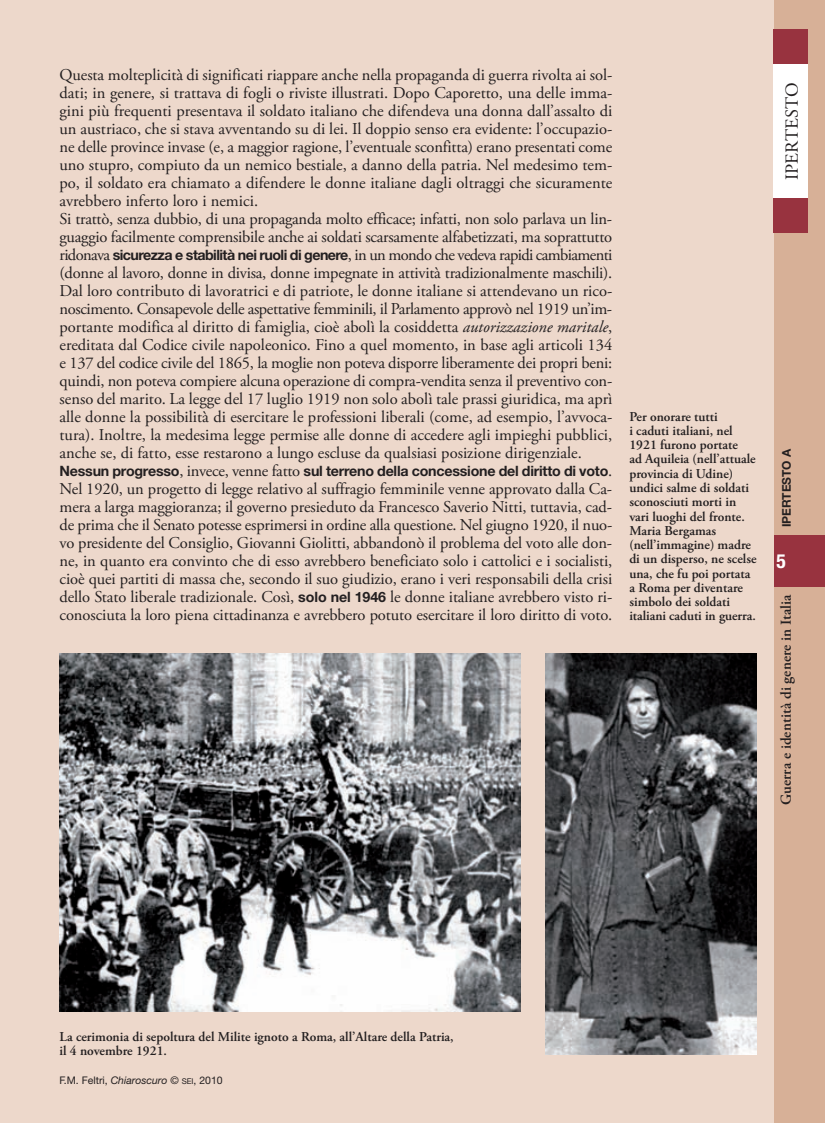
<style>
.page{position:relative;width:825px;height:1123px;background:#fff}
.page>*{position:absolute;margin:0;border:0;box-sizing:border-box;transform-origin:0 0}
.t1{font:700 condensed 19.5px "Helvetica Neue";color:#fff}
.t2{font:18.45px "Adobe Garamond Pro";letter-spacing:.015em;color:#231f20}
.t3{font:16.5px/18px "Adobe Garamond Pro";color:#231f20}
.t4{font:600 15px "Adobe Garamond Pro";letter-spacing:.005em;color:#231f20}
.t5{font:700 14.25px "Helvetica Neue";letter-spacing:-.015em;color:#231f20}
.t6{font:600 13.5px/14.2px "Adobe Garamond Pro";color:#231f20}
.t7{font:700 12px "Helvetica Neue";color:#231f20}
.t8{font:10.5px "Helvetica Neue";color:#231f20}
.s1{font-family:"Helvetica Neue";font-weight:700;font-size:14.25px}
.s2{font-style:italic}
.s3{font-family:"Adobe Garamond Pro";font-weight:400;font-size:16.5px}
.s4{font-size:7.8px}
</style>
<div class="page">
<div style="left:0;top:0;width:774px;height:1123px;background:#edd8cb"></div>
<div style="left:774px;top:0;width:51px;height:1123px;background:#d7b097"></div>
<div style="left:774px;top:63px;width:34px;height:135px;background:#fff"></div>
<div style="left:774px;top:30px;width:34px;height:34px;background:#98333f"></div>
<div style="left:774px;top:198px;width:34px;height:34px;background:#98333f"></div>
<div style="left:774px;top:536px;width:51px;height:51px;background:#98333f"></div>
<img style="left:545px;top:653px;width:212px;height:401px">
<img style="left:60px;top:653px;width:460px;height:358px">
<p class="t3" style="left:60px;top:67px;width:554px">Questa molteplicità di significati riappare anche nella propaganda di guerra rivolta ai sol&shy;dati; in genere, si trattava di fogli o riviste illustrati. Dopo Caporetto, una delle imma&shy;gini più frequenti presentava il soldato italiano che difendeva una donna dall’assalto di un austriaco, che si stava avventando su di lei. Il doppio senso era evidente: l’occupazio&shy;ne delle province invase (e, a maggior ragione, l’eventuale sconfitta) erano presentati come uno stupro, compiuto da un nemico bestiale, a danno della patria. Nel medesimo tem&shy;po, il soldato era chiamato a difendere le donne italiane dagli oltraggi che sicuramente avrebbero inferto loro i nemici.<br>Si trattò, senza dubbio, di una propaganda molto efficace; infatti, non solo parlava un lin&shy;guaggio facilmente comprensibile anche ai soldati scarsamente alfabetizzati, ma soprattutto ridonava <span class="s1">sicurezza e stabilità nei ruoli di genere</span>, in un mondo che vedeva rapidi cambiamenti (donne al lavoro, donne in divisa, donne impegnate in attività tradizionalmente maschili).<br>Dal loro contributo di lavoratrici e di patriote, le donne italiane si attendevano un rico&shy;noscimento. Consapevole delle aspettative femminili, il Parlamento approvò nel 1919 un’im&shy;portante modifica al diritto di famiglia, cioè abolì la cosiddetta <span class="s2">autorizzazione maritale</span>, ereditata dal Codice civile napoleonico. Fino a quel momento, in base agli articoli 134 e 137 del codice civile del 1865, la moglie non poteva disporre liberamente dei propri beni: quindi, non poteva compiere alcuna operazione di compra-vendita senza il preventivo con&shy;senso del marito. La legge del 17 luglio 1919 non solo abolì tale prassi giuridica, ma aprì alle donne la possibilità di esercitare le professioni liberali (come, ad esempio, l’avvoca&shy;tura). Inoltre, la medesima legge permise alle donne di accedere agli impieghi pubblici, anche se, di fatto, esse restarono a lungo escluse da qualsiasi posizione dirigenziale.</p>
<p class="t5" style="left:60px;top:466px;width:554px">Nessun progresso<span class="s3">, invece, venne fatto</span> sul terreno della concessione del diritto di voto<span class="s3">.</span></p>
<p class="t3" style="left:60px;top:481px;width:554px;text-align:justify">Nel 1920, un progetto di legge relativo al suffragio femminile venne approvato dalla Ca&shy;mera a larga maggioranza; il governo presieduto da Francesco Saverio Nitti, tuttavia, cad&shy;de prima che il Senato potesse esprimersi in ordine alla questione. Nel giugno 1920, il nuo&shy;vo presidente del Consiglio, Giovanni Giolitti, abbandonò il problema del voto alle don&shy;ne, in quanto era convinto che di esso avrebbero beneficiato solo i cattolici e i socialisti, cioè quei partiti di massa che, secondo il suo giudizio, erano i veri responsabili della crisi dello Stato liberale tradizionale. Così, <span class="s1">solo nel 1946</span> le donne italiane avrebbero visto ri&shy;conosciuta la loro piena cittadinanza e avrebbero potuto esercitare il loro diritto di voto.</p>
<p class="t6" style="left:629px;top:410px;width:129px">Per onorare tutti<br>i caduti italiani, nel<br>1921 furono portate<br>ad Aquileia (nell’attuale provincia di Udine) undici salme di soldati sconosciuti morti in vari luoghi del fronte.<br>Maria Bergamas (nell’immagine) madre di un disperso, ne scelse una, che fu poi portata a Roma per diventare simbolo dei soldati italiani caduti in guerra.</p>
<p class="t2" style="left:785px;top:180px;width:99px;rotate:-90deg">IPERTESTO</p>
<p class="t7" style="left:782px;top:527px;width:80px;rotate:-90deg">IPERTESTO A</p>
<p class="t1" style="left:776px;top:554px;width:11px">5</p>
<p class="t4" style="left:780px;top:805px;width:213px;rotate:-90deg">Guerra e identità di genere in Italia</p>
<p class="t6" style="left:60px;top:1030px;width:396px">La cerimonia di sepoltura del Milite ignoto a Roma, all’Altare della Patria, il 4 novembre 1921.</p>
<p class="t8" style="left:60px;top:1076px;width:165px">F.M. Feltri, <span class="s2">Chiaroscuro</span> © <span class="s4">SEI</span>, 2010</p>
</div>
